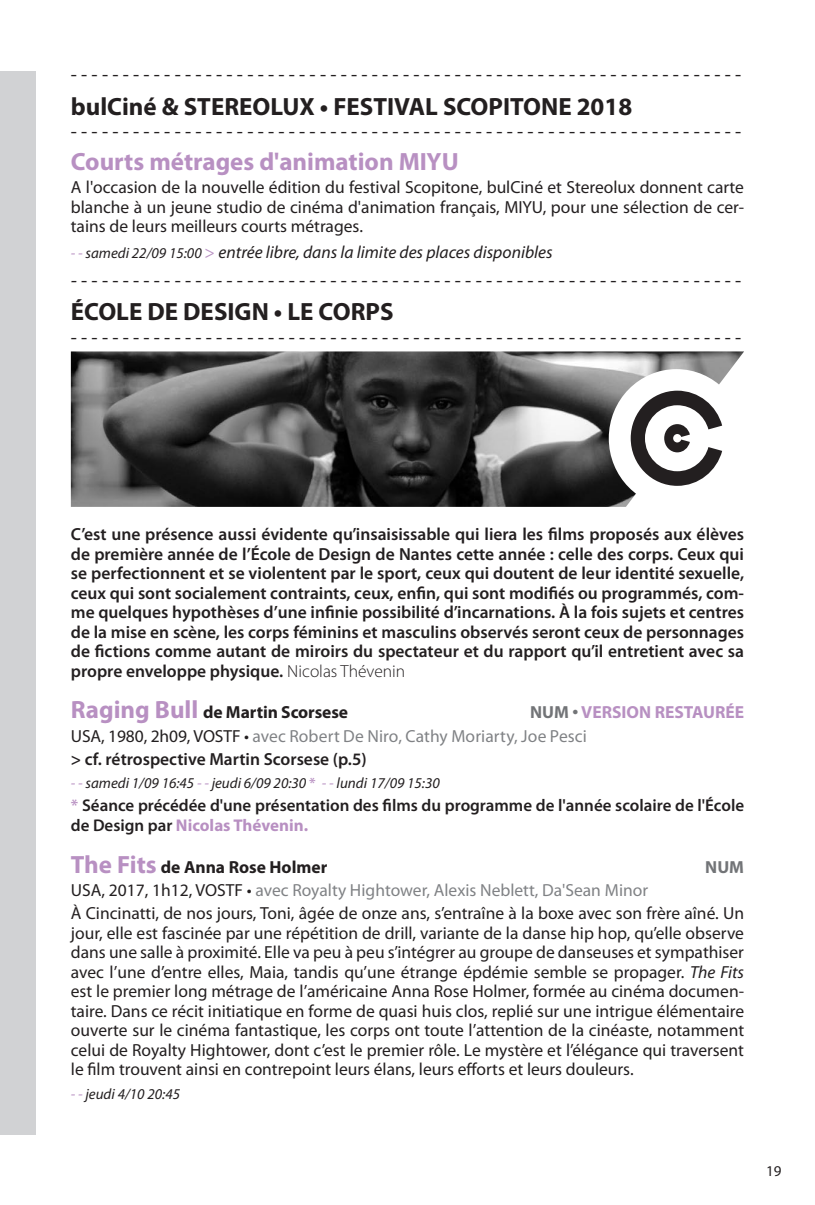
<style>
.page{position:relative;width:815px;height:1205px;background:#fff}
.page>*{position:absolute;margin:0;border:0;box-sizing:border-box;transform-origin:0 0}
.t1{font:700 25px "Myriad Pro";color:#231f20}
.t2{font:700 25px "Myriad Pro";color:#b890c2}
.t3{font:20px "Myriad Pro";color:#231f20}
.t4{font:17.5px/19.5px "Myriad Pro";color:#231f20;text-align:justify}
.t5{font:600 17.5px/19.5px "Myriad Pro";color:#231f20;text-align:justify}
.t6{font:17.5px/23px "Myriad Pro";letter-spacing:.005em;color:#808285}
.t7{font:italic 17.5px "Myriad Pro";color:#231f20}
.t8{font:700 17.5px "Myriad Pro";letter-spacing:-.005em;color:#231f20}
.t9{font:700 17.5px "Myriad";color:#b890c2}
.t10{font:700 17.5px "Myriad";color:#727477}
.t11{font:600 17px/19.5px "Myriad Pro";color:#231f20}
.t12{font:italic 15px "Myriad Pro";color:#231f20}
.t13{font:15px "Myriad Pro";color:#231f20}
.s1{font-size:15px;color:#b890c2}
.s2{font-size:15px}
.s3{font-style:normal;color:#b890c2}
.s4{font-style:italic}
.s5{font-weight:300}
.s6{font-size:25px;color:#b890c2}
.s7{color:#727477}
.s8{color:#231f20}
.s9{font-weight:600;color:#231f20}
.s10{color:#b890c2}
.s11{font-weight:600;font-style:normal;color:#b890c2}
.s12{font-weight:700;color:#b890c2}
.s13{color:#808285}
</style>
<div class="page">
<div style="left:0;top:71px;width:35px;height:1063px;background:#d1d2d4"></div>
<img style="left:71px;top:351px;width:673px;height:156px">
<div style="left:609px;top:369px;width:135px;height:138px;background:#fff;border-radius:50%"></div>
<svg style="left:631px;top:391px;width:91px;height:95px"></svg>
<p class="t3" style="left:71px;top:62px;width:672px">- - - - - - - - - - - - - - - - - - - - - - - - - - - - - - - - - - - - - - - - - - - - - - - - - - - - - - - - - - - - - - - - -</p>
<h1 class="t1" style="left:71px;top:90px;width:563px">bulCiné &amp; STEREOLUX • FESTIVAL SCOPITONE 2018</h1>
<p class="t3" style="left:71px;top:119px;width:672px">- - - - - - - - - - - - - - - - - - - - - - - - - - - - - - - - - - - - - - - - - - - - - - - - - - - - - - - - - - - - - - - - -</p>
<h1 class="t2" style="left:71px;top:145px;width:389px">Courts métrages d'animation MIYU</h1>
<p class="t4" style="left:71px;top:177px;width:675px">A l'occasion de la nouvelle édition du festival Scopitone, bulCiné et Stereolux donnent carte blanche à un jeune studio de cinéma d'animation français, MIYU, pour une sélection de cer&shy;tains de leurs meilleurs courts métrages.</p>
<p class="t7" style="left:71px;top:242px;width:483px"><span class="s1">- -</span> <span class="s2">samedi 22/09 15:00</span> <span class="s3">&gt;</span> entrée libre, dans la limite des places disponibles</p>
<p class="t3" style="left:71px;top:268px;width:672px"><span class="s4">-</span> - - - - - - - - - - - - - - - - - - - - - - - - - - - - - - - - - - - - - - - - - - - - - - - - - - - - - - - - - - - - - - - -</p>
<h1 class="t1" style="left:71px;top:296px;width:324px">ÉCOLE DE DESIGN • LE CORPS</h1>
<p class="t3" style="left:71px;top:325px;width:672px">- - - - - - - - - - - - - - - - - - - - - - - - - - - - - - - - - - - - - - - - - - - - - - - - - - - - - - - - - - - - - - - - -</p>
<p class="t5" style="left:71px;top:524px;width:675px">C’est une présence aussi évidente qu’insaisissable qui liera les films proposés aux élèves de première année de l’École de Design de Nantes cette année : celle des corps. Ceux qui se perfectionnent et se violentent par le sport, ceux qui doutent de leur identité sexuelle, ceux qui sont socialement contraints, ceux, enfin, qui sont modifiés ou programmés, com&shy;me quelques hypothèses d’une infinie possibilité d’incarnations. À la fois sujets et centres de la mise en scène, les corps féminins et masculins observés seront ceux de personnages de fictions comme autant de miroirs du spectateur et du rapport qu’il entretient avec sa propre enveloppe physique. <span class="s5">Nicolas Thévenin</span></p>
<p class="t8" style="left:71px;top:701px;width:279px"><span class="s6">Raging Bull</span> de Martin Scorsese</p>
<p class="t9" style="left:530px;top:703px;width:215px"><span class="s7">NUM •</span> VERSION RESTAURÉE</p>
<p class="t6" style="left:71px;top:724px;width:518px"><span class="s8">USA, 1980, 2h09, VOSTF •</span> avec Robert De Niro, Cathy Moriarty, Joe Pesci <span class="s9">&gt; cf. rétrospective Martin Scorsese (p.5)</span></p>
<p class="t12" style="left:71px;top:774px;width:370px"><span class="s10">- -</span> samedi 1/09 16:45 <span class="s10">- -</span> jeudi 6/09 20:30 <span class="s11">*</span> <span class="s10">- -</span> lundi 17/09 15:30</p>
<p class="t11" style="left:71px;top:795px;width:675px"><span class="s10">*</span> Séance précédée d'une présentation des films du programme de l'année scolaire de l'École de Design par <span class="s12">Nicolas Thévenin.</span></p>
<p class="t8" style="left:71px;top:856px;width:258px"><span class="s6">The Fits</span> de Anna Rose Holmer</p>
<p class="t10" style="left:705px;top:858px;width:40px">NUM</p>
<p class="t4" style="left:71px;top:878px;width:675px;line-height:23px">USA, 2017, 1h12, VOSTF • <span class="s13">avec Royalty Hightower, Alexis Neblett, Da'Sean Minor<br></span>À Cincinatti, de nos jours, Toni, âgée de onze ans, s’entraîne à la boxe avec son frère aîné. Un</p>
<p class="t4" style="left:71px;top:923px;width:675px">jour, elle est fascinée par une répétition de drill, variante de la danse hip hop, qu’elle observe dans une salle à proximité. Elle va peu à peu s’intégrer au groupe de danseuses et sympathiser avec l’une d’entre elles, Maia, tandis qu’une étrange épdémie semble se propager. <span class="s4">The Fits </span>est le premier long métrage de l’américaine Anna Rose Holmer, formée au cinéma documen&shy;taire. Dans ce récit initiatique en forme de quasi huis clos, replié sur une intrigue élémentaire ouverte sur le cinéma fantastique, les corps ont toute l’attention de la cinéaste, notamment celui de Royalty Hightower, dont c’est le premier rôle. Le mystère et l’élégance qui traversent le film trouvent ainsi en contrepoint leurs élans, leurs efforts et leurs douleurs.</p>
<p class="t12" style="left:71px;top:1084px;width:111px"><span class="s10">- -</span> jeudi 4/10 20:45</p>
<p class="t13" style="left:766px;top:1161px;width:17px">19</p>
</div>
